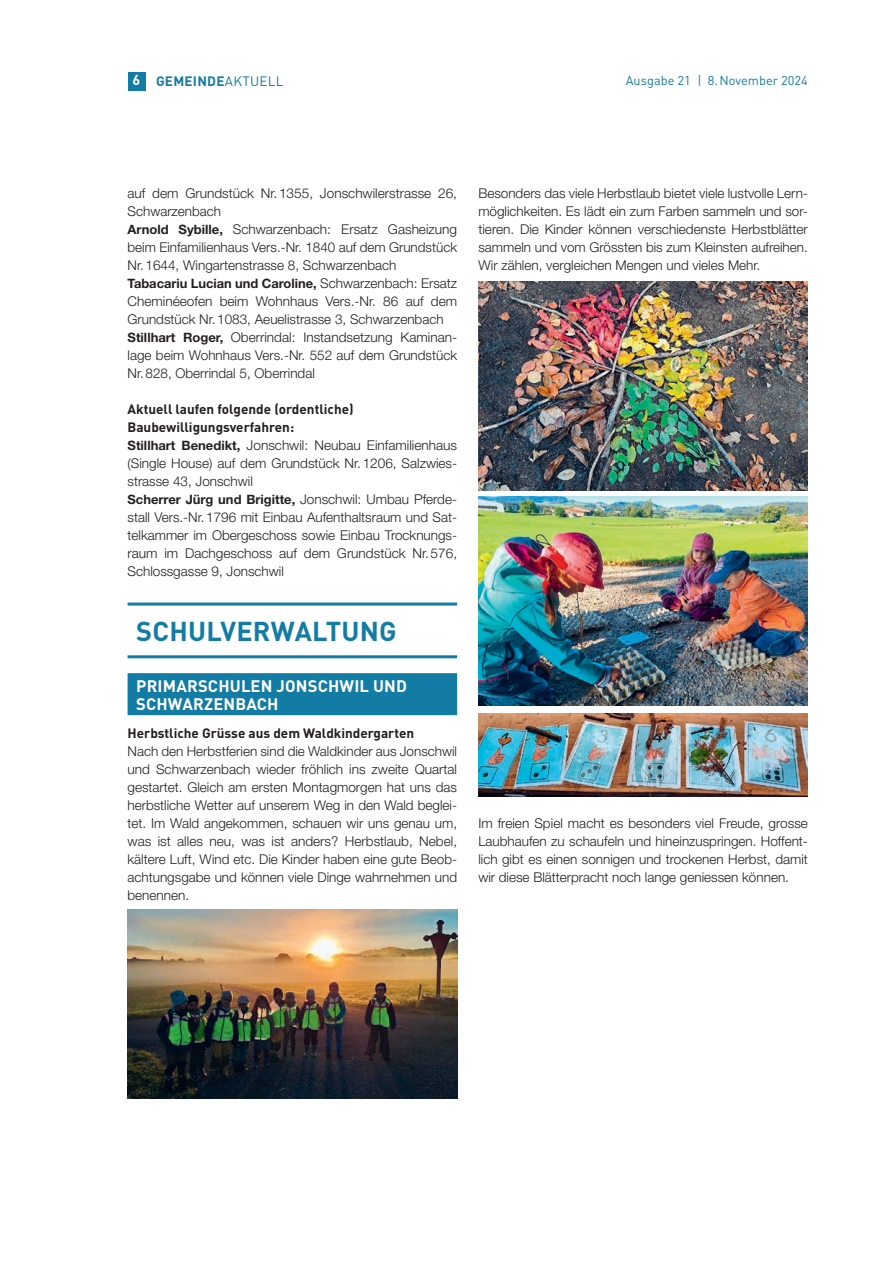
<style>
.page{position:relative;width:893px;height:1263px;background:#fff}
.page>*{position:absolute;margin:0;border:0;box-sizing:border-box;transform-origin:0 0}
.t1{font:700 27px "DIN Pro";letter-spacing:.01em;color:#137ca4}
.t2{font:700 16.5px/18px "DIN Pro";letter-spacing:.01em;color:#fff}
.t3{font:300 13.5px/18px "Helvetica Neue LT Std";color:#231f20;text-align:justify}
.t4{font:700 13.5px/18px "DIN Pro";color:#231f20}
.t5{font:700 13.5px "DIN Pro";letter-spacing:.02em;color:#137ca4}
.t6{font:700 12.9px "Helvetica Neue LT Std";color:#231f20}
.t7{font:12.75px "DIN Pro";color:#137ca4}
.s1{font-size:14.4px;color:#fff}
.s2{font-weight:400}
.s3{font-weight:700;font-size:12.9px}
.s4{font-weight:300;font-size:13.5px}
</style>
<div class="page">
<hr style="left:128px;top:602px;width:329px;height:3px;background:#137ca4">
<hr style="left:128px;top:655px;width:329px;height:3px;background:#137ca4">
<div style="left:128px;top:673px;width:329px;height:42px;background:#137ca4"></div>
<img style="left:128px;top:910px;width:329px;height:188px">
<img style="left:478px;top:281px;width:330px;height:209px">
<img style="left:478px;top:496px;width:330px;height:209px">
<img style="left:478px;top:713px;width:330px;height:83px">
<div style="left:128px;top:72px;width:17px;height:18px;background:#137ca4"></div>
<p class="t5" style="left:133px;top:71px;width:153px"><span class="s1">6</span> GEMEINDE<span class="s2">AKTUELL</span></p>
<p class="t7" style="left:626px;top:72px;width:184px">Ausgabe 21 | 8.November 2024</p>
<p class="t3" style="left:128px;top:184px;width:331px;text-align:left">auf dem Grundstück Nr.1355, Jonschwilerstrasse 26, Schwarzenbach<br><span class="s3">Arnold Sybille,</span> Schwarzenbach: Ersatz Gasheizung beim Einfamilienhaus Vers.-Nr. 1840 auf dem Grundstück Nr.1644, Wingartenstrasse 8, Schwarzenbach</p>
<p class="t6" style="left:128px;top:275px;width:331px">Tabacariu Lucian und Caroline, <span class="s4">Schwarzenbach: Ersatz</span></p>
<p class="t3" style="left:128px;top:292px;width:331px;text-align:left">Cheminéeofen beim Wohnhaus Vers.-Nr. 86 auf dem Grundstück Nr.1083, Aeuelistrasse 3, Schwarzenbach <span class="s3">Stillhart Roger,</span> Oberrindal: Instandsetzung Kaminan&shy;lage beim Wohnhaus Vers.-Nr. 552 auf dem Grundstück Nr.828, Oberrindal 5, Oberrindal</p>
<p class="t4" style="left:128px;top:400px;width:228px">Aktuell laufen folgende (ordentliche)<br>Baubewilligungsverfahren:</p>
<p class="t3" style="left:128px;top:436px;width:331px"><span class="s3">Stillhart Benedikt,</span> Jonschwil: Neubau Einfamilienhaus (Single House) auf dem Grundstück Nr.1206, Salzwies&shy;strasse 43, Jonschwil</p>
<p class="t6" style="left:128px;top:491px;width:331px">Scherrer Jürg und Brigitte, <span class="s4">Jonschwil: Umbau Pferde-</span></p>
<p class="t3" style="left:128px;top:508px;width:331px">stall Vers.-Nr.1796 mit Einbau Aufenthaltsraum und Sat&shy;telkammer im Obergeschoss sowie Einbau Trocknungs&shy;raum im Dachgeschoss auf dem Grundstück Nr.576, Schlossgasse 9, Jonschwil</p>
<h1 class="t1" style="left:136px;top:612px;width:262px">SCHULVERWALTUNG</h1>
<p class="t2" style="left:136px;top:677px;width:272px">PRIMARSCHULEN JONSCHWIL UND<br>SCHWARZENBACH</p>
<p class="t4" style="left:128px;top:724px;width:288px">Herbstliche Grüsse aus dem Waldkindergarten</p>
<p class="t3" style="left:128px;top:742px;width:331px">Nach den Herbstferien sind die Waldkinder aus Jonschwil und Schwarzenbach wieder fröhlich ins zweite Quartal gestartet. Gleich am ersten Montagmorgen hat uns das herbstliche Wetter auf unserem Weg in den Wald beglei&shy;tet. Im Wald angekommen, schauen wir uns genau um, was ist alles neu, was ist anders? Herbstlaub, Nebel, kältere Luft, Wind etc. Die Kinder haben eine gute Beob&shy;achtungsgabe und können viele Dinge wahrnehmen und benennen.</p>
<p class="t3" style="left:478px;top:184px;width:331px">Besonders das viele Herbstlaub bietet viele lustvolle Lern&shy;möglichkeiten. Es lädt ein zum Farben sammeln und sor&shy;tieren. Die Kinder können verschiedenste Herbstblätter sammeln und vom Grössten bis zum Kleinsten aufreihen.<br>Wir zählen, vergleichen Mengen und vieles Mehr.</p>
<p class="t3" style="left:478px;top:814px;width:331px">Im freien Spiel macht es besonders viel Freude, grosse Laubhaufen zu schaufeln und hineinzuspringen. Hoffent&shy;lich gibt es einen sonnigen und trockenen Herbst, damit wir diese Blätterpracht noch lange geniessen können.</p>
</div>
